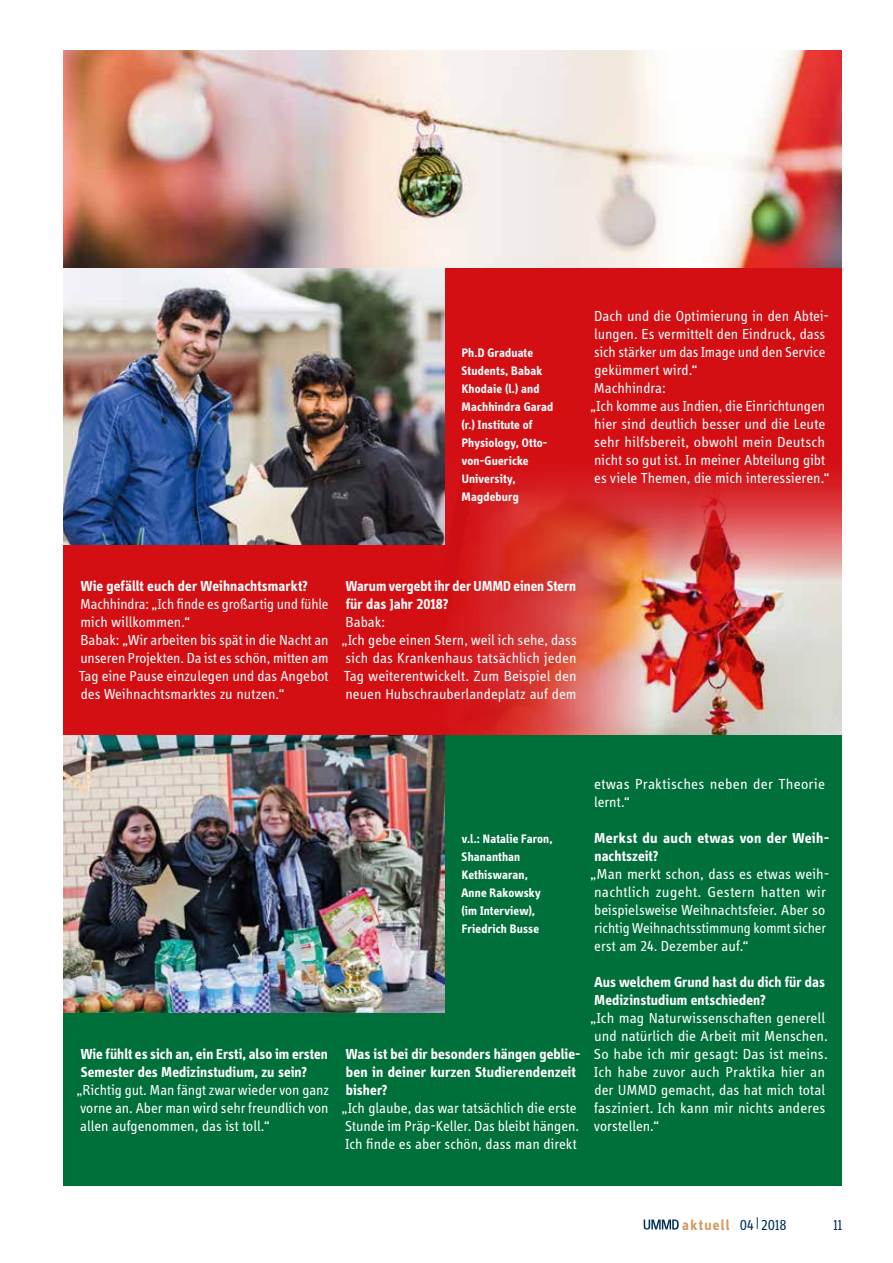
<style>
.page{position:relative;width:893px;height:1263px;background:#fff}
.page>*{position:absolute;margin:0;border:0;box-sizing:border-box;transform-origin:0 0}
.t1{font:15px/18px "Info Display OT";color:#fff}
.t2{font:700 15px/18px "Info Display OT";letter-spacing:.005em;color:#fff}
.t3{font:700 15px "Info Display OT";letter-spacing:.09em;color:#d79863}
.t4{font:15px "Info Display OT";color:#002f5d}
.t5{font:700 12.75px/18px "Info Display OT";letter-spacing:.01em;color:#fff}
.s1{font-weight:400;color:#002f5d}
</style>
<div class="page">
<div style="left:64px;top:268px;width:778px;height:468px;background:#d40f14"></div>
<img style="left:414px;top:448px;width:428px;height:288px">
<div style="left:64px;top:736px;width:778px;height:450px;background:#00703a"></div>
<img style="left:64px;top:268px;width:380px;height:277px">
<img style="left:64px;top:736px;width:380px;height:277px">
<img style="left:64px;top:51px;width:778px;height:216px">
<svg style="left:644px;top:1219px;width:35px;height:10px"></svg>
<p class="t5" style="left:461px;top:344px;width:93px">Ph.D Graduate<br>Students, Babak<br>Khodaie (l.) and<br>Machhindra Garad (r.) Institute of<br>Physiology, Otto&shy;von-Guericke<br>University,<br>Magdeburg</p>
<p class="t1" style="left:590px;top:307px;width:241px">Dach und die Optimierung in den Abtei&shy;lungen. Es vermittelt den Eindruck, dass sich stärker um das Image und den Service gekümmert wird.“<br>Machhindra:<br>„Ich komme aus Indien, die Einrichtungen hier sind deutlich besser und die Leute sehr hilfsbereit, obwohl mein Deutsch nicht so gut ist. In meiner Abteilung gibt es viele Themen, die mich interessieren.“</p>
<p class="t2" style="left:81px;top:577px;width:229px">Wie gefällt euch der Weihnachtsmarkt?</p>
<p class="t1" style="left:79px;top:595px;width:251px">Machhindra: „Ich finde es großartig und fühle mich willkommen.“<br>Babak: „Wir arbeiten bis spät in die Nacht an unseren Projekten. Da ist es schön, mitten am Tag eine Pause einzulegen und das Angebot des Weihnachtsmarktes zu nutzen.“</p>
<p class="t2" style="left:346px;top:577px;width:232px">Warum vergebt ihr der UMMD einen Stern für das Jahr 2018?</p>
<p class="t1" style="left:341px;top:613px;width:237px">Babak:<br>„Ich gebe einen Stern, weil ich sehe, dass sich das Krankenhaus tatsächlich jeden Tag weiterentwickelt. Zum Beispiel den neuen Hubschrauberlandeplatz auf dem</p>
<p class="t2" style="left:81px;top:1045px;width:249px">Wie fühlt es sich an, ein Ersti, also im ersten<br>Semester des Medizinstudium, zu sein?</p>
<p class="t1" style="left:76px;top:1081px;width:254px;text-align:justify">„Richtig gut. Man fängt zwar wieder von ganz vorne an. Aber man wird sehr freundlich von allen aufgenommen, das ist toll.“</p>
<p class="t5" style="left:461px;top:830px;width:93px">v.l.: Natalie Faron,<br>Shananthan<br>Kethiswaran,<br>Anne Rakowsky (im Interview),<br>Friedrich Busse</p>
<p class="t2" style="left:346px;top:1045px;width:236px">Was ist bei dir besonders hängen geblie&shy;ben in deiner kurzen Studierendenzeit bisher?</p>
<p class="t1" style="left:341px;top:1099px;width:239px">„Ich glaube, das war tatsächlich die erste<br>Stunde im Präp-Keller. Das bleibt hängen.<br>Ich finde es aber schön, dass man direkt</p>
<p class="t1" style="left:594px;top:775px;width:233px">etwas Praktisches neben der Theorie lernt.“</p>
<p class="t2" style="left:594px;top:829px;width:237px">Merkst du auch etwas von der Weih&shy;nachtszeit?</p>
<p class="t1" style="left:590px;top:865px;width:241px">„Man merkt schon, dass es etwas weih&shy;nachtlich zugeht. Gestern hatten wir beispielsweise Weihnachtsfeier. Aber so richtig Weihnachtsstimmung kommt sicher erst am 24. Dezember auf.“</p>
<p class="t2" style="left:594px;top:973px;width:232px">Aus welchem Grund hast du dich für das<br>Medizinstudium entschieden?</p>
<p class="t1" style="left:590px;top:1009px;width:239px">„Ich mag Naturwissenschaften generell und natürlich die Arbeit mit Menschen.<br>So habe ich mir gesagt: Das ist meins.<br>Ich habe zuvor auch Praktika hier an der UMMD gemacht, das hat mich total fasziniert. Ich kann mir nichts anderes vorstellen.“</p>
<p class="t3" style="left:682px;top:1215px;width:106px">aktuell <span class="s1">04|2018</span></p>
<p class="t4" style="left:833px;top:1216px;width:10px">11</p>
</div>
